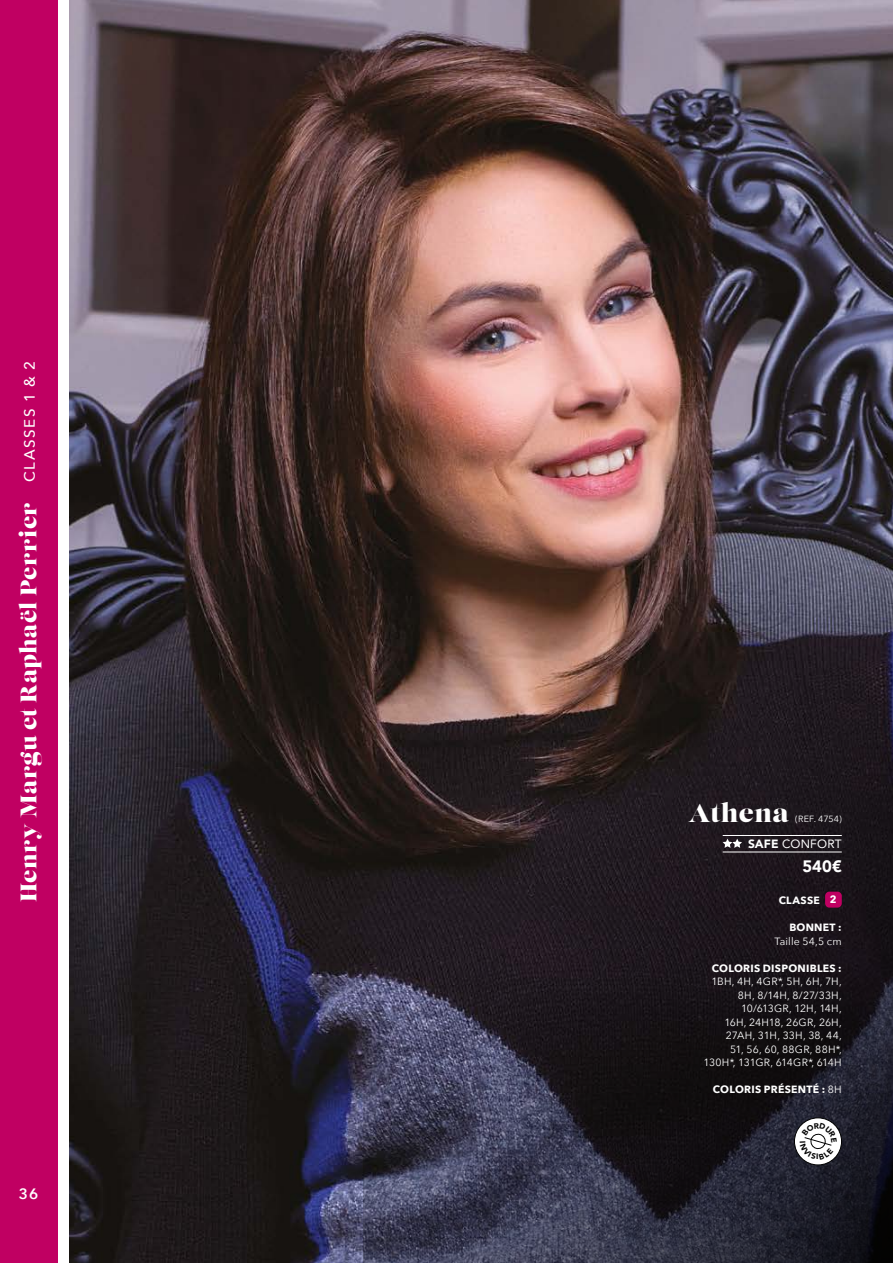
<style>
.page{position:relative;width:893px;height:1263px;background:#fff}
.page>*{position:absolute;margin:0;border:0;box-sizing:border-box;transform-origin:0 0}
.t1{font:25.5px "Lust";letter-spacing:.015em;color:#fff}
.t2{font:22.5px "Lust";letter-spacing:.015em;color:#fff}
.t3{font:900 16.5px "Avenir";color:#fff}
.t4{font:500 15px "Avenir Next";letter-spacing:.1em;color:#fff}
.t5{font:600 15px "Avenir Next";color:#fff}
.t6{font:12px "Avenir";letter-spacing:.02em;color:#fff}
.t7{font:10.5px/13.5px "Avenir Next";letter-spacing:.015em;color:#fff;text-align:right}
.t8{font:700 10.5px "Avenir Next";letter-spacing:.025em;color:#fff}
.t9{font:9px "Avenir Next";letter-spacing:.02em;color:#fff}
.t10{font:900 7.95px "Avenir";color:#000}
.s1{font-weight:900}
.s2{font-weight:400}
</style>
<div class="page">
<div style="left:0;top:0;width:57px;height:1263px;background:#c00062"></div>
<img style="left:70px;top:0;width:294px;height:1263px">
<img style="left:364px;top:0;width:529px;height:1263px">
<hr style="left:723px;top:835px;width:119px;height:1px;background:#fff">
<svg style="left:723px;top:839px;width:19px;height:9px"></svg>
<hr style="left:723px;top:852px;width:119px;height:1px;background:#fff">
<div style="left:825px;top:892px;width:17px;height:15px;background:#c00062;border-radius:4px"></div>
<svg style="left:794px;top:1118px;width:47px;height:47px"></svg>
<div style="left:794px;top:1118px;width:48px;height:47px;border:1px solid #000;border-radius:50%"></div>
<svg style="left:800px;top:1123px;width:37px;height:36px"></svg>
<h3 class="t4" style="left:17px;top:482px;width:123px;rotate:-90deg">CLASSES 1 &amp; 2</h3>
<h2 class="t2" style="left:14px;top:902px;width:401px;rotate:-90deg">Henry Margu et Raphaël Perrier</h2>
<h3 class="t5" style="left:19px;top:1181px;width:21px">36</h3>
<h1 class="t1" style="left:688px;top:797px;width:102px">Athena</h1>
<p class="t9" style="left:795px;top:811px;width:48px">(REF. 4754)</p>
<p class="t6" style="left:748px;top:834px;width:95px"><span class="s1">SAFE</span> CONFORT</p>
<h3 class="t3" style="left:802px;top:852px;width:41px">540€</h3>
<p class="t8" style="left:779px;top:892px;width:59px">CLASSE 2</p>
<p class="t8" style="left:789px;top:918px;width:54px">BONNET :</p>
<p class="t7" style="left:774px;top:934px;width:69px">Taille 54,5 cm</p>
<p class="t8" style="left:712px;top:959px;width:131px">COLORIS DISPONIBLES :</p>
<p class="t7" style="left:703px;top:974px;width:140px">1BH, 4H, 4GR*, 5H, 6H, 7H,<br>8H, 8/14H, 8/27/33H,<br>10/613GR, 12H, 14H,<br>16H, 24H18, 26GR, 26H,<br>27AH, 31H, 33H, 38, 44,<br>51, 56, 60, 88GR, 88H*,<br>130H*, 131GR, 614GR*, 614H</p>
<p class="t8" style="left:713px;top:1081px;width:130px">COLORIS PRÉSENTÉ : <span class="s2">8H</span></p>
<p class="t10" style="left:816px;top:1150px;width:4px">I</p>
</div>
